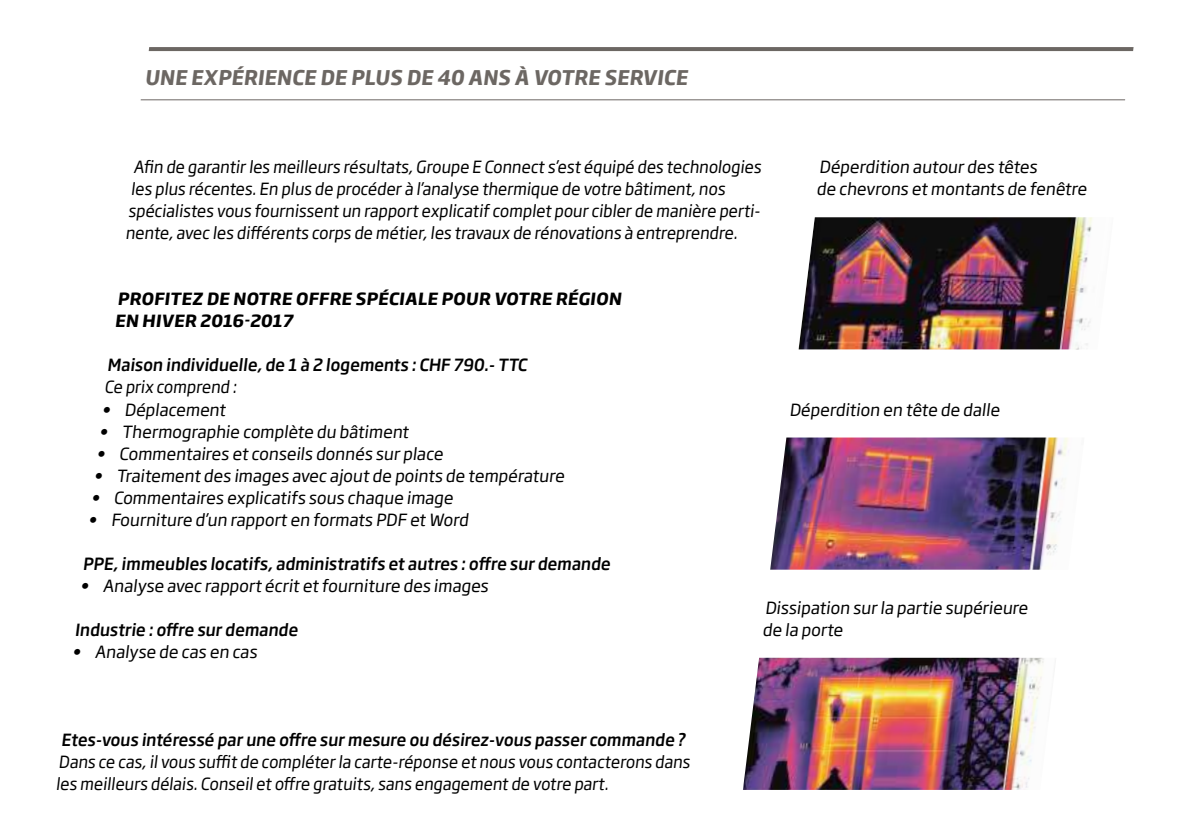
<style>
.page{position:relative;width:1191px;height:840px;background:#fff}
.page>*{position:absolute;margin:0;border:0;box-sizing:border-box;transform-origin:0 0}
.t1{font:700 20px "Soho Gothic Pro";color:#6c6763;scale:.96 1}
.t2{font:16.6px/22px "Soho Gothic Pro";color:#000;scale:.96 1}
.t3{font:16.6px/22px "Soho Gothic Pro";color:#000}
.t4{font:500 16.6px "Soho Gothic Pro";color:#000;scale:.96 1}
.t5{font:700 16.6px/22px "Soho Gothic Pro";color:#000}
</style>
<div class="page">
<hr style="left:149px;top:47px;width:984px;height:4px;background:#6c6763">
<hr style="left:141px;top:99px;width:984px;height:1px;background:#6c6763">
<img style="left:743px;top:657px;width:301px;height:132px">
<img style="left:770px;top:437px;width:299px;height:132px">
<img style="left:798px;top:217px;width:295px;height:132px">
<p class="t1" style="left:145px;top:66px;width:570px">UNE EXPÉRIENCE DE PLUS DE 40 ANS À VOTRE SERVICE</p>
<p class="t2" style="left:134px;top:157px;width:657px">Afin de garantir les meilleurs résultats, Groupe E Connect s’est équipé des technologies</p>
<p class="t2" style="left:131px;top:179px;width:622px">les plus récentes. En plus de procéder à l’analyse thermique de votre bâtiment, nos</p>
<p class="t2" style="left:128px;top:201px;width:662px">spécialistes vous fournissent un rapport explicatif complet pour cibler de manière perti-</p>
<p class="t2" style="left:125px;top:223px;width:641px">nente, avec les différents corps de métier, les travaux de rénovations à entreprendre.</p>
<p class="t3" style="left:816px;top:157px;width:274px">Déperdition autour des têtes<br>de chevrons et montants de fenêtre</p>
<p class="t5" style="left:115px;top:288px;width:510px">PROFITEZ DE NOTRE OFFRE SPÉCIALE POUR VOTRE RÉGION<br>EN HIVER 2016-2017</p>
<p class="t4" style="left:107px;top:358px;width:441px">Maison individuelle, de 1 à 2 logements : CHF 790.- TTC</p>
<p class="t2" style="left:104px;top:377px;width:141px">Ce prix comprend :</p>
<p class="t3" style="left:102px;top:399px;width:127px">• Déplacement</p>
<p class="t3" style="left:99px;top:421px;width:313px">• Thermographie complète du bâtiment</p>
<p class="t3" style="left:96px;top:443px;width:350px">• Commentaires et conseils donnés sur place</p>
<p class="t3" style="left:94px;top:465px;width:474px">• Traitement des images avec ajout de points de température</p>
<p class="t3" style="left:91px;top:487px;width:366px">• Commentaires explicatifs sous chaque image</p>
<p class="t3" style="left:88px;top:509px;width:383px">• Fourniture d’un rapport en formats PDF et Word</p>
<p class="t4" style="left:83px;top:556px;width:553px">PPE, immeubles locatifs, administratifs et autres : offre sur demande</p>
<p class="t3" style="left:80px;top:575px;width:411px">• Analyse avec rapport écrit et fourniture des images</p>
<p class="t4" style="left:75px;top:622px;width:236px">Industrie : offre sur demande</p>
<p class="t3" style="left:72px;top:641px;width:188px">• Analyse de cas en cas</p>
<p class="t4" style="left:61px;top:732px;width:654px">Etes-vous intéressé par une offre sur mesure ou désirez-vous passer commande ?</p>
<p class="t2" style="left:56px;top:751px;width:664px">Dans ce cas, il vous suffit de compléter la carte-réponse et nous vous contacterons dans les meilleurs délais. Conseil et offre gratuits, sans engagement de votre part.</p>
<p class="t3" style="left:789px;top:399px;width:214px">Déperdition en tête de dalle</p>
<p class="t3" style="left:762px;top:597px;width:269px">Dissipation sur la partie supérieure de la porte</p>
</div>
